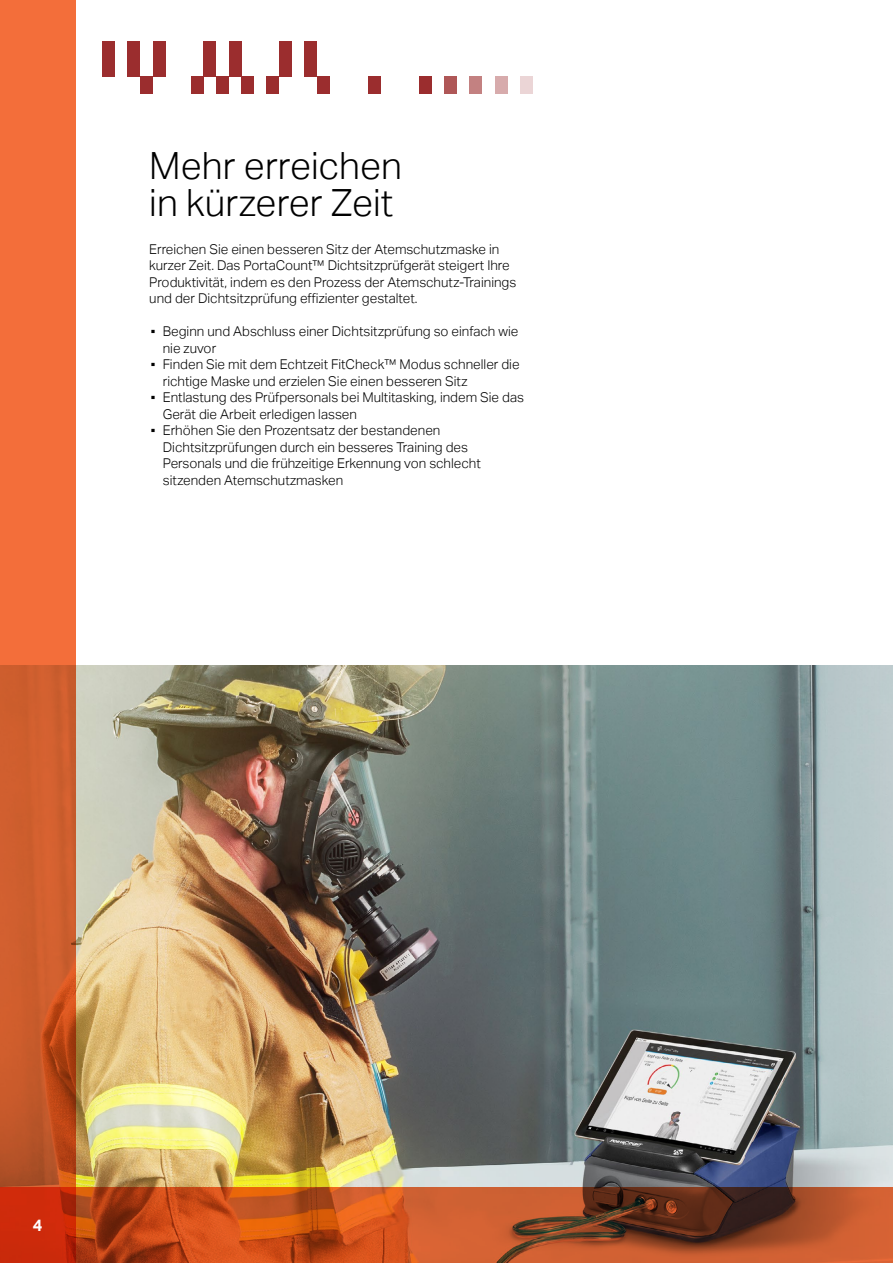
<style>
.page{position:relative;width:893px;height:1263px;background:#fff}
.page>*{position:absolute;margin:0;border:0;box-sizing:border-box;transform-origin:0 0}
.t1{font:300 37.5px/37.5px "Aktiv Grotesk";color:#000}
.t2{font:700 16.5px "Aktiv Grotesk";color:#fff}
.t3{font:300 13.5px/16.5px "Aktiv Grotesk";color:#000}
.s1{font-weight:400}
</style>
<div class="page">
<img style="left:76px;top:666px;width:817px;height:521px">
<svg style="left:0;top:0;width:76px;height:1187px;background:#e06532"></svg>
<svg style="left:0;top:1187px;width:893px;height:76px;background:#b14920"></svg>
<div style="left:128px;top:41px;width:12px;height:35px;background:#9b2d2e"></div>
<div style="left:153px;top:41px;width:12px;height:35px;background:#9b2d2e"></div>
<div style="left:279px;top:41px;width:13px;height:35px;background:#9b2d2e"></div>
<div style="left:102px;top:41px;width:13px;height:35px;background:#9b2d2e"></div>
<div style="left:229px;top:41px;width:12px;height:35px;background:#9b2d2e"></div>
<div style="left:305px;top:41px;width:12px;height:35px;background:#9b2d2e"></div>
<div style="left:203px;top:41px;width:13px;height:35px;background:#9b2d2e"></div>
<div style="left:140px;top:76px;width:13px;height:18px;background:#9b2d2e"></div>
<div style="left:191px;top:76px;width:12px;height:18px;background:#9b2d2e"></div>
<div style="left:241px;top:76px;width:13px;height:18px;background:#9b2d2e"></div>
<div style="left:267px;top:76px;width:12px;height:18px;background:#9b2d2e"></div>
<div style="left:317px;top:76px;width:13px;height:18px;background:#9b2d2e"></div>
<div style="left:368px;top:76px;width:13px;height:18px;background:#9b2d2e"></div>
<div style="left:216px;top:76px;width:13px;height:18px;background:#9b2d2e"></div>
<div style="left:419px;top:76px;width:13px;height:18px;background:#9b2d2e"></div>
<div style="left:444px;top:76px;width:13px;height:18px;background:#af5757"></div>
<div style="left:469px;top:76px;width:13px;height:18px;background:#c38181"></div>
<div style="left:495px;top:76px;width:13px;height:18px;background:#d7abac"></div>
<div style="left:520px;top:76px;width:13px;height:18px;background:#ebd5d6"></div>
<div style="left:882px;top:665px;width:11px;height:361px;background:#bdcbcd"></div>
<h1 class="t1" style="left:149px;top:147px;width:254px">Mehr erreichen in kürzerer Zeit</h1>
<p class="t3" style="left:149px;top:241px;width:369px">Erreichen Sie einen besseren Sitz der Atemschutzmaske in kurzer Zeit. Das PortaCount™ Dichtsitzprüfgerät steigert Ihre Produktivität, indem es den Prozess der Atemschutz-Trainings und der Dichtsitzprüfung effizienter gestaltet.</p>
<p class="t3" style="left:163px;top:323px;width:357px;text-indent:-14px"><span class="s1">▪</span> Beginn und Abschluss einer Dichtsitzprüfung so einfach wie nie zuvor</p>
<p class="t3" style="left:163px;top:356px;width:358px;text-indent:-14px"><span class="s1">▪</span> Finden Sie mit dem Echtzeit FitCheck™ Modus schneller die richtige Maske und erzielen Sie einen besseren Sitz</p>
<p class="t3" style="left:163px;top:389px;width:363px;text-indent:-14px"><span class="s1">▪</span> Entlastung des Prüfpersonals bei Multitasking, indem Sie das<br>Gerät die Arbeit erledigen lassen</p>
<p class="t3" style="left:163px;top:422px;width:320px;text-indent:-14px"><span class="s1">▪</span> Erhöhen Sie den Prozentsatz der bestandenen Dichtsitzprüfungen durch ein besseres Training des Personals und die frühzeitige Erkennung von schlecht sitzenden Atemschutzmasken</p>
<p class="t2" style="left:33px;top:1216px;width:11px">4</p>
</div>
